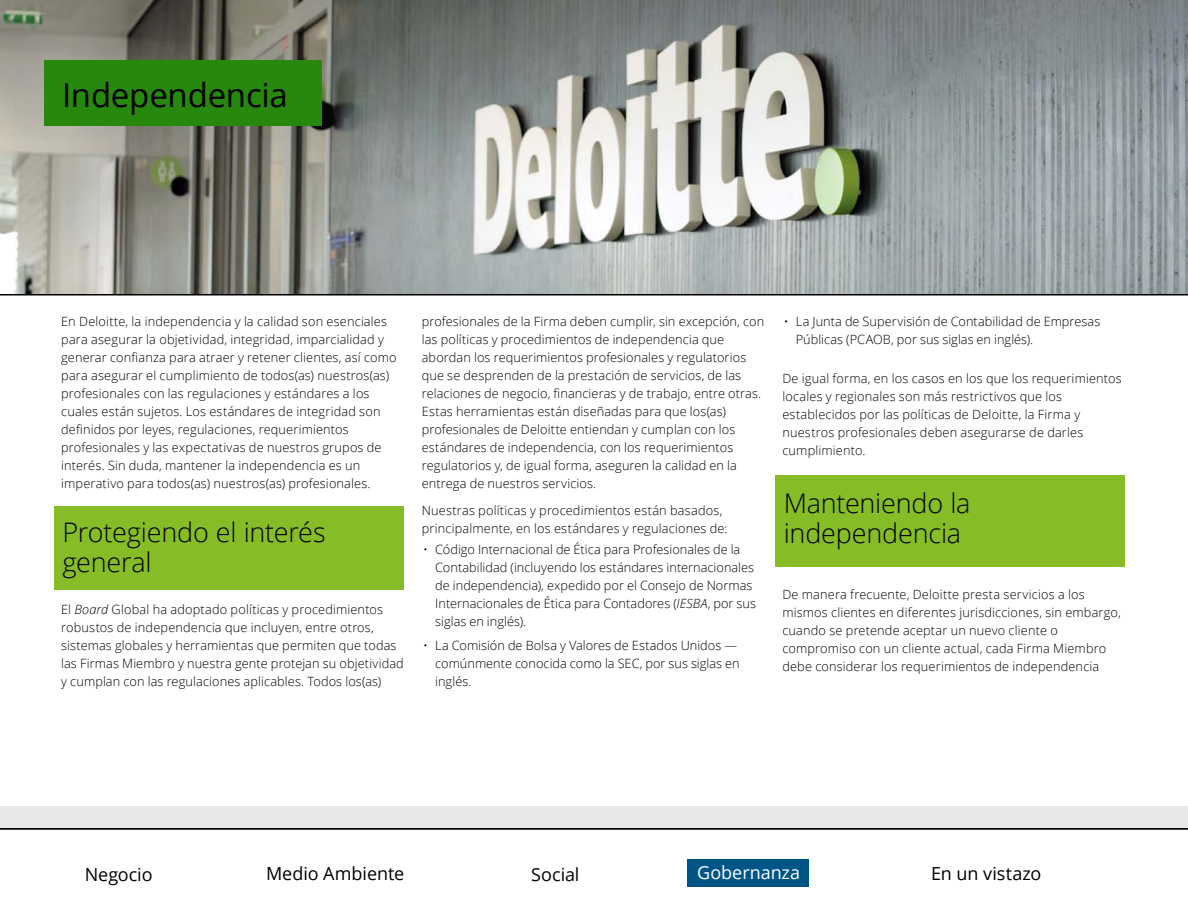
<style>
.page{position:relative;width:1188px;height:918px;background:#fff}
.page>*{position:absolute;margin:0;border:0;box-sizing:border-box;transform-origin:0 0}
.t1{font:33px "Open Sans";letter-spacing:-.005em;color:#000}
.t2{font:300 27px/30px "Open Sans";letter-spacing:-.01em;color:#000}
.t3{font:18px "Open Sans";letter-spacing:-.005em;color:#000}
.t4{font:18px "Open Sans";letter-spacing:-.005em;color:#fff}
.t5{font:300 12.75px/18px "Open Sans";letter-spacing:.01em;color:#000}
.s1{font-style:italic}
</style>
<div class="page">
<hr style="left:0;top:828px;width:1188px;height:2px;background:#000">
<div style="left:687px;top:859px;width:122px;height:28px;background:#005587"></div>
<img style="left:0;top:0;width:1187px;height:294px">
<div style="left:44px;top:60px;width:278px;height:66px;background:#26890d"></div>
<hr style="left:0;top:294px;width:1188px;height:2px;background:#000">
<div style="left:0;top:806px;width:1188px;height:22px;background:#e8e8e7"></div>
<div style="left:54px;top:506px;width:350px;height:84px;background:#86bc25"></div>
<div style="left:776px;top:475px;width:349px;height:92px;background:#86bc25"></div>
<h1 class="t1" style="left:62px;top:72px;width:227px">Independencia</h1>
<p class="t5" style="left:61px;top:312px;width:337px">En Deloitte, la independencia y la calidad son esenciales para asegurar la objetividad, integridad, imparcialidad y generar confianza para atraer y retener clientes, así como para asegurar el cumplimiento de todos(as) nuestros(as) profesionales con las regulaciones y estándares a los cuales están sujetos. Los estándares de integridad son definidos por leyes, regulaciones, requerimientos profesionales y las expectativas de nuestros grupos de interés. Sin duda, mantener la independencia es un imperativo para todos(as) nuestros(as) profesionales.</p>
<h2 class="t2" style="left:63px;top:516px;width:265px">Protegiendo el interés general</h2>
<p class="t5" style="left:61px;top:600px;width:344px">El <span class="s1">Board</span> Global ha adoptado políticas y procedimientos robustos de independencia que incluyen, entre otros, sistemas globales y herramientas que permiten que todas las Firmas Miembro y nuestra gente protejan su objetividad y cumplan con las regulaciones aplicables. Todos los(as)</p>
<p class="t5" style="left:422px;top:312px;width:344px">profesionales de la Firma deben cumplir, sin excepción, con las políticas y procedimientos de independencia que abordan los requerimientos profesionales y regulatorios que se desprenden de la prestación de servicios, de las relaciones de negocio, financieras y de trabajo, entre otras.<br>Estas herramientas están diseñadas para que los(as) profesionales de Deloitte entiendan y cumplan con los estándares de independencia, con los requerimientos regulatorios y, de igual forma, aseguren la calidad en la entrega de nuestros servicios.</p>
<p class="t5" style="left:422px;top:501px;width:307px">Nuestras políticas y procedimientos están basados, principalmente, en los estándares y regulaciones de:</p>
<p class="t5" style="left:435px;top:540px;width:322px;text-indent:-12px">• Código Internacional de Ética para Profesionales de la Contabilidad (incluyendo los estándares internacionales de independencia), expedido por el Consejo de Normas Internacionales de Ética para Contadores (<span class="s1">IESBA</span>, por sus siglas en inglés).</p>
<p class="t5" style="left:435px;top:636px;width:306px;text-indent:-12px">• La Comisión de Bolsa y Valores de Estados Unidos — comúnmente conocida como la SEC, por sus siglas en inglés.</p>
<p class="t5" style="left:796px;top:312px;width:306px;text-indent:-12px">• La Junta de Supervisión de Contabilidad de Empresas<br>Públicas (PCAOB, por sus siglas en inglés).</p>
<p class="t5" style="left:782px;top:369px;width:341px">De igual forma, en los casos en los que los requerimientos locales y regionales son más restrictivos que los establecidos por las políticas de Deloitte, la Firma y nuestros profesionales deben asegurarse de darles cumplimiento.</p>
<h2 class="t2" style="left:784px;top:488px;width:188px">Manteniendo la independencia</h2>
<p class="t5" style="left:782px;top:585px;width:340px">De manera frecuente, Deloitte presta servicios a los mismos clientes en diferentes jurisdicciones, sin embargo, cuando se pretende aceptar un nuevo cliente o compromiso con un cliente actual, cada Firma Miembro debe considerar los requerimientos de independencia</p>
<h3 class="t3" style="left:85px;top:862px;width:69px">Negocio</h3>
<h3 class="t3" style="left:266px;top:862px;width:140px">Medio Ambiente</h3>
<h3 class="t3" style="left:531px;top:862px;width:50px">Social</h3>
<h3 class="t4" style="left:697px;top:860px;width:104px">Gobernanza</h3>
<h3 class="t3" style="left:931px;top:861px;width:112px">En un vistazo</h3>
</div>
